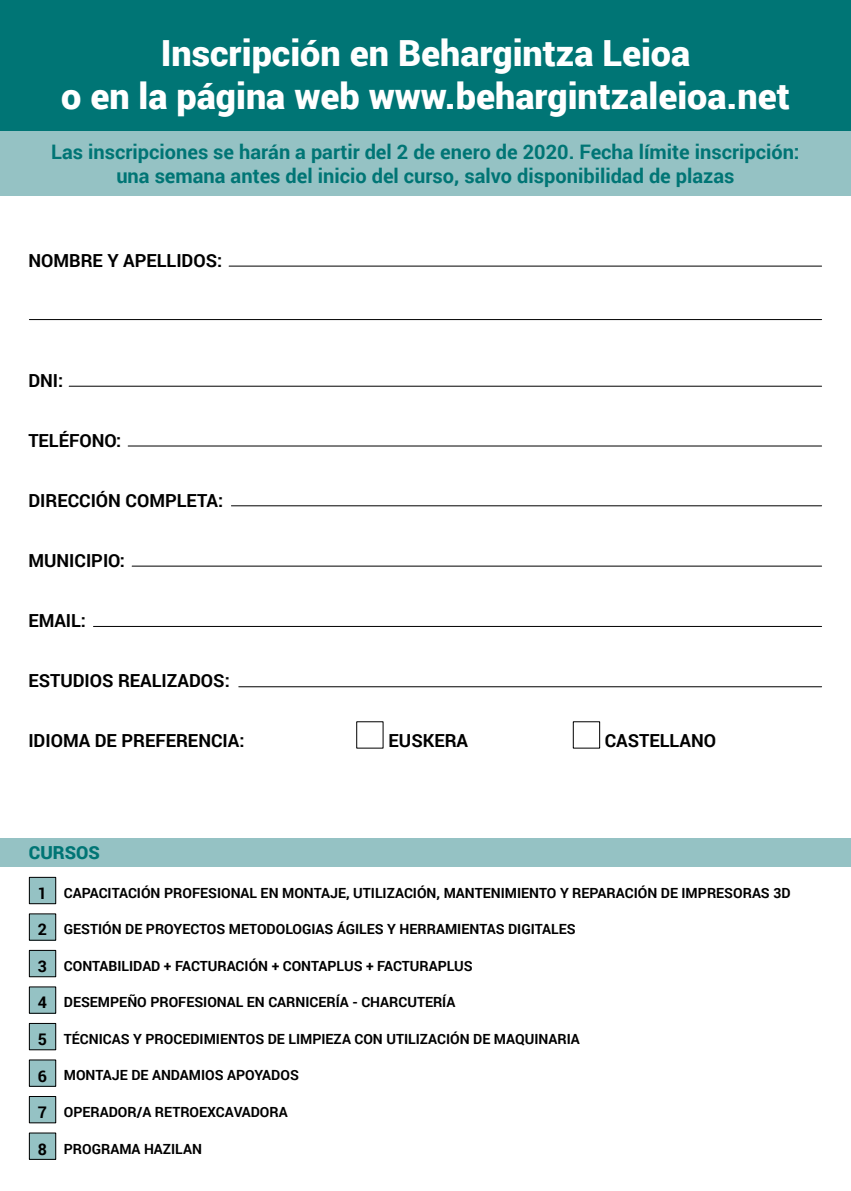
<style>
.page{position:relative;width:851px;height:1191px;background:#fff}
.page>*{position:absolute;margin:0;border:0;box-sizing:border-box;transform-origin:0 0}
.t1{font:900 36px/43.2px "Roboto";color:#fff;text-align:center}
.t2{font:700 20px/24px "Roboto";color:#007575;text-align:center}
.t3{font:700 18px "Roboto";color:#000}
.t4{font:900 18px "Roboto";color:#007575}
.t5{font:700 14px "Roboto";color:#000}
.s1{font-size:16px}
</style>
<div class="page">
<div style="left:0;top:0;width:850px;height:131px;background:#007575"></div>
<div style="left:0;top:131px;width:850px;height:65px;background:#95c2c4"></div>
<div style="left:0;top:838px;width:850px;height:28px;background:#95c2c4"></div>
<div style="left:572px;top:721px;width:28px;height:27px;border:1px solid #000"></div>
<hr style="left:229px;top:266px;width:592px;height:1px;background:#000">
<hr style="left:29px;top:319px;width:792px;height:1px;background:#000">
<hr style="left:69px;top:386px;width:752px;height:1px;background:#000">
<hr style="left:128px;top:445px;width:693px;height:1px;background:#000">
<hr style="left:231px;top:505px;width:590px;height:1px;background:#000">
<hr style="left:132px;top:565px;width:689px;height:1px;background:#000">
<hr style="left:93px;top:626px;width:728px;height:1px;background:#000">
<hr style="left:239px;top:686px;width:582px;height:1px;background:#000">
<div style="left:29px;top:877px;width:27px;height:26px;background:#95c2c4"></div>
<div style="left:29px;top:877px;width:27px;height:27px;border:1px solid #000"></div>
<div style="left:29px;top:914px;width:27px;height:26px;background:#95c2c4"></div>
<div style="left:29px;top:913px;width:27px;height:27px;border:1px solid #000"></div>
<div style="left:29px;top:950px;width:27px;height:26px;background:#95c2c4"></div>
<div style="left:29px;top:950px;width:27px;height:27px;border:1px solid #000"></div>
<div style="left:29px;top:987px;width:27px;height:26px;background:#95c2c4"></div>
<div style="left:29px;top:986px;width:27px;height:27px;border:1px solid #000"></div>
<div style="left:29px;top:1023px;width:27px;height:26px;background:#95c2c4"></div>
<div style="left:29px;top:1023px;width:27px;height:27px;border:1px solid #000"></div>
<div style="left:29px;top:1060px;width:27px;height:26px;background:#95c2c4"></div>
<div style="left:29px;top:1059px;width:27px;height:27px;border:1px solid #000"></div>
<div style="left:29px;top:1096px;width:27px;height:26px;background:#95c2c4"></div>
<div style="left:29px;top:1096px;width:27px;height:27px;border:1px solid #000"></div>
<div style="left:29px;top:1133px;width:27px;height:26px;background:#95c2c4"></div>
<div style="left:29px;top:1132px;width:27px;height:27px;border:1px solid #000"></div>
<h1 class="t1" style="left:61px;top:30px;width:730px">Inscripción en Behargintza Leioa<br>o en la página web www.behargintzaleioa.net</h1>
<h2 class="t2" style="left:51px;top:139px;width:749px">Las inscripciones se harán a partir del 2 de enero de 2020. Fecha límite inscripción: una semana antes del inicio del curso, salvo disponibilidad de plazas</h2>
<p class="t3" style="left:28px;top:247px;width:195px">NOMBRE Y APELLIDOS:</p>
<p class="t3" style="left:28px;top:367px;width:36px">DNI:</p>
<p class="t3" style="left:28px;top:427px;width:94px">TELÉFONO:</p>
<p class="t3" style="left:28px;top:487px;width:196px">DIRECCIÓN COMPLETA:</p>
<p class="t3" style="left:28px;top:547px;width:98px">MUNICIPIO:</p>
<p class="t3" style="left:28px;top:607px;width:59px">EMAIL:</p>
<p class="t3" style="left:28px;top:667px;width:203px">ESTUDIOS REALIZADOS:</p>
<p class="t3" style="left:28px;top:727px;width:218px">IDIOMA DE PREFERENCIA:</p>
<p class="t3" style="left:388px;top:727px;width:81px">EUSKERA</p>
<p class="t3" style="left:604px;top:727px;width:113px">CASTELLANO</p>
<p class="t4" style="left:29px;top:840px;width:72px">CURSOS</p>
<p class="t5" style="left:38px;top:883px;width:754px"><span class="s1">1</span> CAPACITACIÓN PROFESIONAL EN MONTAJE, UTILIZACIÓN, MANTENIMIENTO Y REPARACIÓN DE IMPRESORAS 3D</p>
<p class="t5" style="left:38px;top:919px;width:539px"><span class="s1">2</span> GESTIÓN DE PROYECTOS METODOLOGIAS ÁGILES Y HERRAMIENTAS DIGITALES</p>
<p class="t5" style="left:38px;top:956px;width:436px"><span class="s1">3</span> CONTABILIDAD + FACTURACIÓN + CONTAPLUS + FACTURAPLUS</p>
<p class="t5" style="left:38px;top:992px;width:419px"><span class="s1">4</span> DESEMPEÑO PROFESIONAL EN CARNICERÍA - CHARCUTERÍA</p>
<p class="t5" style="left:38px;top:1029px;width:543px"><span class="s1">5</span> TÉCNICAS Y PROCEDIMIENTOS DE LIMPIEZA CON UTILIZACIÓN DE MAQUINARIA</p>
<p class="t5" style="left:38px;top:1065px;width:262px"><span class="s1">6</span> MONTAJE DE ANDAMIOS APOYADOS</p>
<p class="t5" style="left:38px;top:1102px;width:251px"><span class="s1">7</span> OPERADOR/A RETROEXCAVADORA</p>
<p class="t5" style="left:38px;top:1138px;width:165px"><span class="s1">8</span> PROGRAMA HAZILAN</p>
</div>
